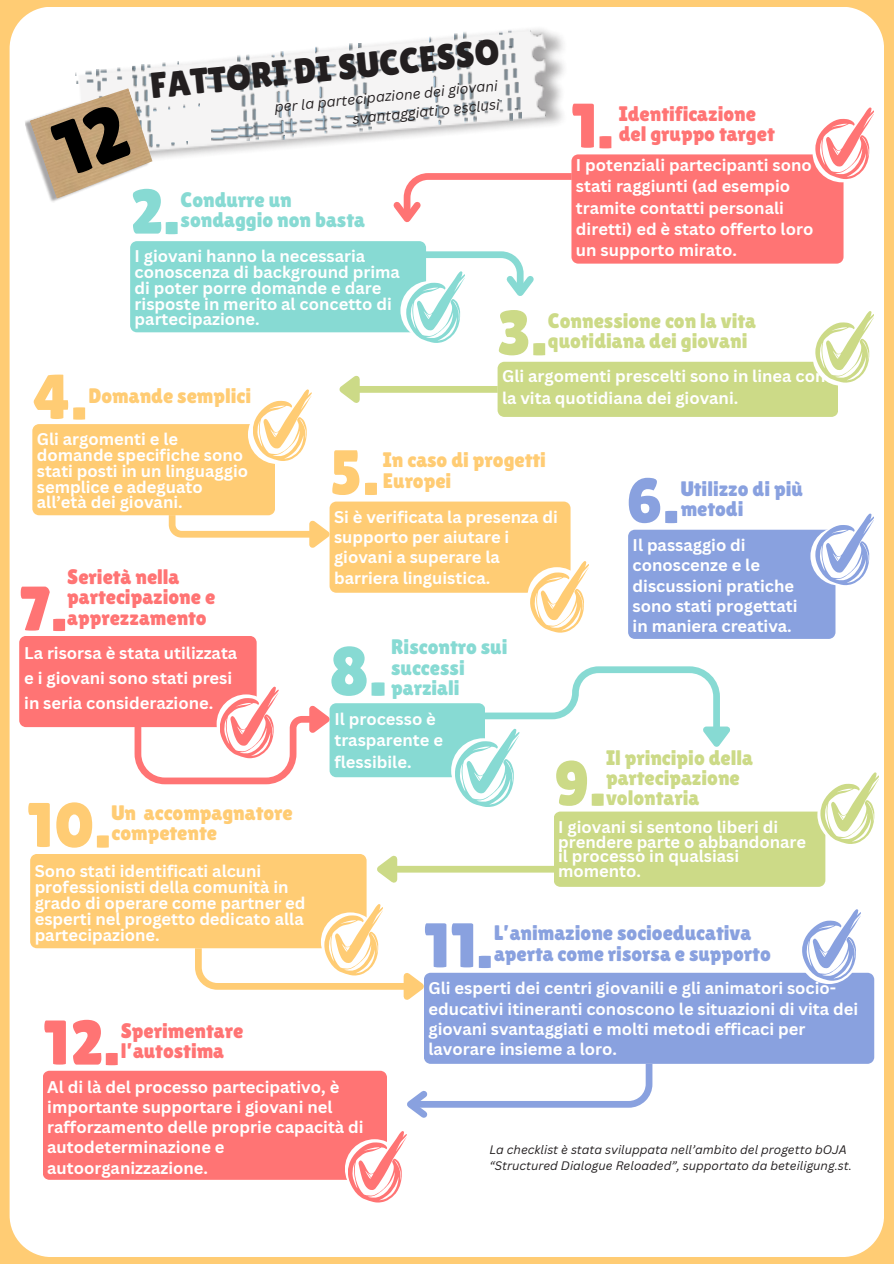
<style>
.page{position:relative;width:894px;height:1264px;background:#fff}
.page>*{position:absolute;margin:0;border:0;box-sizing:border-box;transform-origin:0 0}
.t1{font:68.85px "Lilita One";color:#87dad3}
.t2{font:63px "Lilita One";color:#ff7474}
.t3{font:63px "Lilita One";color:#ffcc74}
.t4{font:63px "Lilita One";color:#89a1df}
.t5{font:63px "Lilita One";color:#ccda87}
.t6{font:63px "Lilita One";color:#87dad3}
.t7{font:35.7px "Lilita One";color:#231f20}
.t8{font:21px/20.2px "Lilita One";color:#ff7474}
.t9{font:21px/20.2px "Lilita One";color:#ccda87}
.t10{font:21px/20.2px "Lilita One";color:#89a1df}
.t11{font:21px/20.2px "Lilita One";color:#ffcc74}
.t12{font:21px/20.2px "Lilita One";color:#87dad3}
.t13{font:700 16.5px/20.2px "Canva Sans";color:#fff}
.t14{font:italic 14.1px/19.4px "Canva Sans";color:#231f20;text-align:right}
.t15{font:italic 12px "Canva Sans";color:#231f20}
</style>
<div class="page">
<div style="left:0;top:0;width:893px;height:1263px;background:#ffcc74"></div>
<div style="left:10px;top:7px;width:873px;height:1249px;background:#fff"></div>
<div style="left:571px;top:154px;width:272px;height:109px;background:#ff7474"></div>
<svg style="left:812px;top:154px;width:31px;height:28px"></svg>
<svg style="left:815px;top:107px;width:59px;height:72px"></svg>
<div style="left:130px;top:241px;width:296px;height:91px;background:#87dad3"></div>
<svg style="left:400px;top:293px;width:6px;height:40px"></svg>
<div style="left:497px;top:362px;width:341px;height:55px;background:#ccda87"></div>
<svg style="left:812px;top:361px;width:26px;height:25px"></svg>
<svg style="left:815px;top:311px;width:59px;height:72px"></svg>
<div style="left:32px;top:424px;width:243px;height:91px;background:#ffcc74"></div>
<svg style="left:248px;top:424px;width:27px;height:40px"></svg>
<svg style="left:253px;top:389px;width:59px;height:72px"></svg>
<div style="left:329px;top:501px;width:241px;height:91px;background:#ffcc74"></div>
<svg style="left:530px;top:561px;width:59px;height:71px"></svg>
<div style="left:628px;top:529px;width:207px;height:110px;background:#89a1df"></div>
<svg style="left:810px;top:529px;width:5px;height:43px"></svg>
<svg style="left:815px;top:513px;width:59px;height:72px"></svg>
<div style="left:19px;top:636px;width:238px;height:91px;background:#ff7474"></div>
<div style="left:329px;top:703px;width:156px;height:74px;background:#87dad3"></div>
<svg style="left:451px;top:755px;width:4px;height:23px"></svg>
<div style="left:553px;top:811px;width:272px;height:75px;background:#ccda87"></div>
<svg style="left:817px;top:811px;width:3px;height:16px"></svg>
<svg style="left:820px;top:772px;width:59px;height:72px"></svg>
<img style="left:155px;top:31px;width:426px;height:139px">
<img style="left:25px;top:119px;width:130px;height:83px">
<img style="left:80px;top:29px;width:466px;height:127px">
<img style="left:216px;top:40px;width:266px;height:6px">
<img style="left:206px;top:46px;width:294px;height:33px">
<img style="left:207px;top:57px;width:289px;height:32px">
<img style="left:212px;top:100px;width:288px;height:8px">
<img style="left:212px;top:108px;width:306px;height:33px">
<img style="left:509px;top:29px;width:12px;height:91px">
<img style="left:500px;top:30px;width:12px;height:90px">
<img style="left:464px;top:32px;width:12px;height:90px">
<img style="left:455px;top:33px;width:12px;height:90px">
<img style="left:429px;top:36px;width:12px;height:89px">
<img style="left:362px;top:44px;width:9px;height:88px">
<img style="left:350px;top:44px;width:12px;height:88px">
<img style="left:315px;top:46px;width:12px;height:87px">
<img style="left:280px;top:51px;width:13px;height:87px">
<img style="left:271px;top:54px;width:13px;height:86px">
<img style="left:249px;top:54px;width:9px;height:87px">
<img style="left:237px;top:54px;width:12px;height:87px">
<img style="left:80px;top:62px;width:99px;height:7px">
<img style="left:75px;top:69px;width:120px;height:15px">
<img style="left:153px;top:104px;width:46px;height:14px">
<img style="left:152px;top:141px;width:36px;height:12px">
<img style="left:141px;top:64px;width:12px;height:86px">
<img style="left:132px;top:66px;width:10px;height:22px">
<img style="left:96px;top:69px;width:10px;height:19px">
<img style="left:30px;top:88px;width:122px;height:111px">
<svg style="left:169px;top:515px;width:160px;height:33px"></svg>
<svg style="left:134px;top:686px;width:195px;height:98px"></svg>
<div style="left:358px;top:386px;width:139px;height:7px;background:#ccda87"></div>
<svg style="left:339px;top:375px;width:27px;height:28px"></svg>
<svg style="left:393px;top:170px;width:179px;height:60px"></svg>
<svg style="left:406px;top:251px;width:128px;height:92px"></svg>
<svg style="left:455px;top:666px;width:275px;height:141px"></svg>
<div style="left:30px;top:854px;width:336px;height:94px;background:#ffcc74"></div>
<div style="left:424px;top:972px;width:450px;height:91px;background:#89a1df"></div>
<svg style="left:799px;top:972px;width:45px;height:12px"></svg>
<svg style="left:801px;top:909px;width:59px;height:71px"></svg>
<div style="left:43px;top:1070px;width:344px;height:109px;background:#ff7474"></div>
<svg style="left:345px;top:1156px;width:3px;height:24px"></svg>
<svg style="left:348px;top:1131px;width:59px;height:71px"></svg>
<svg style="left:191px;top:903px;width:240px;height:97px"></svg>
<svg style="left:407px;top:1059px;width:248px;height:59px"></svg>
<div style="left:395px;top:865px;width:160px;height:7px;background:#ccda87"></div>
<svg style="left:377px;top:855px;width:26px;height:28px"></svg>
<svg style="left:49px;top:102px;width:83px;height:76px"></svg>
<h4 class="t7" style="left:148px;top:66px;width:352px;rotate:-6deg">FATTORI DI SUCCESSO</h4>
<h1 class="t14" style="left:273px;top:98px;width:226px;rotate:-6deg">per la partecipazione dei giovani svantaggiati o esclusi</h1>
<p class="t2" style="left:571px;top:90px;width:43px">1.</p>
<h4 class="t8" style="left:618px;top:103px;width:157px">Identificazione del gruppo target</h4>
<p class="t6" style="left:130px;top:175px;width:50px">2.</p>
<p class="t12" style="left:180px;top:189px;width:186px">Condurre un sondaggio non basta</p>
<p class="t13" style="left:135px;top:248px;width:266px;line-height:15.8px">I giovani hanno la necessaria conoscenza di background prima di poter porre domande e dare risposte in merito al concetto di partecipazione.</p>
<p class="t3" style="left:33px;top:361px;width:55px">4.</p>
<p class="t11" style="left:89px;top:385px;width:164px">Domande semplici</p>
<p class="t13" style="left:575px;top:154px;width:239px;line-height:21.3px">I potenziali partecipanti sono stati raggiunti (ad esempio tramite contatti personali diretti) ed è stato offerto loro un supporto mirato.</p>
<p class="t5" style="left:497px;top:296px;width:50px">3.</p>
<h1 class="t9" style="left:548px;top:310px;width:209px">Connessione con la vita quotidiana dei giovani</h1>
<p class="t13" style="left:502px;top:365px;width:325px;line-height:21.3px">Gli argomenti prescelti sono in linea con la vita quotidiana dei giovani.</p>
<p class="t13" style="left:37px;top:431px;width:213px;line-height:15.8px">Gli argomenti e le domande specifiche sono stati posti in un linguaggio semplice e adeguato all’età dei giovani.</p>
<p class="t8" style="left:67px;top:566px;width:149px">Serietà nella partecipazione e apprezzamento</p>
<p class="t2" style="left:19px;top:572px;width:49px">7.</p>
<p class="t13" style="left:24px;top:640px;width:214px;line-height:24.8px">La risorsa è stata utilizzata e i giovani sono stati presi in seria considerazione.</p>
<p class="t3" style="left:27px;top:788px;width:84px">10.</p>
<p class="t11" style="left:111px;top:802px;width:183px">Un accompagnatore competente</p>
<p class="t13" style="left:35px;top:863px;width:272px;line-height:15.8px">Sono stati identificati alcuni professionisti della comunità in grado di operare come partner ed esperti nel progetto dedicato alla partecipazione.</p>
<p class="t2" style="left:43px;top:1006px;width:77px">12.</p>
<p class="t8" style="left:121px;top:1020px;width:124px">Sperimentare l’autostima</p>
<h5 class="t3" style="left:329px;top:436px;width:50px">5.</h5>
<h1 class="t11" style="left:383px;top:450px;width:164px">In caso di progetti<br>Europei</h1>
<p class="t13" style="left:334px;top:506px;width:225px">Si è verificata la presenza di supporto per aiutare i giovani a superare la barriera linguistica.</p>
<p class="t12" style="left:391px;top:637px;width:118px">Riscontro sui successi parziali</p>
<p class="t1" style="left:329px;top:631px;width:58px">8.</p>
<p class="t4" style="left:626px;top:464px;width:53px">6.</p>
<p class="t10" style="left:680px;top:478px;width:124px">Utilizzo di più metodi</p>
<p class="t13" style="left:632px;top:534px;width:166px">Il passaggio di conoscenze e le discussioni pratiche sono stati progettati in maniera creativa.</p>
<p class="t13" style="left:334px;top:708px;width:110px;line-height:21.3px">Il processo è trasparente e flessibile.</p>
<h3 class="t9" style="left:606px;top:747px;width:148px">Il principio della partecipazione volontaria</h3>
<p class="t5" style="left:553px;top:747px;width:53px">9.</p>
<p class="t13" style="left:558px;top:819px;width:249px;line-height:14.7px">I giovani si sentono liberi di prendere parte o abbandonare il processo in qualsiasi momento.</p>
<p class="t4" style="left:424px;top:909px;width:69px">11.</p>
<h3 class="t10" style="left:494px;top:923px;width:278px">L’animazione socioeducativa aperta come risorsa e supporto</h3>
<p class="t13" style="left:428px;top:977px;width:431px">Gli esperti dei centri giovanili e gli animatori socio&shy;educativi itineranti conoscono le situazioni di vita dei giovani svantaggiati e molti metodi efficaci per lavorare insieme a loro.</p>
<p class="t13" style="left:47px;top:1076px;width:318px">Al di là del processo partecipativo, è importante supportare i giovani nel rafforzamento delle proprie capacità di autodeterminazione e autoorganizzazione.</p>
<h1 class="t15" style="left:489px;top:1141px;width:359px">La checklist è stata sviluppata nell’ambito del progetto bOJA</h1>
<h4 class="t15" style="left:489px;top:1157px;width:364px">“Structured Dialogue Reloaded”, supportato da beteiligung.st.</h4>
</div>
